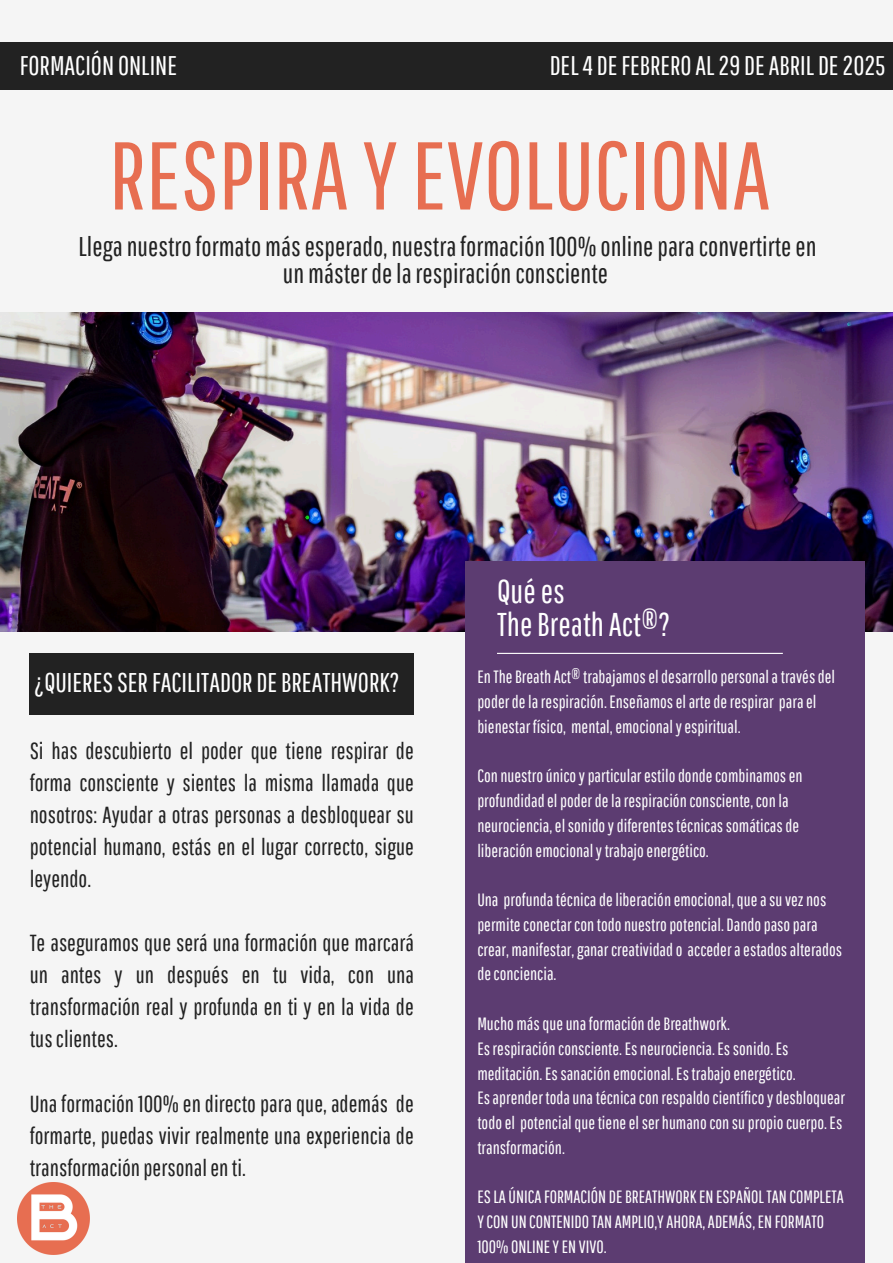
<style>
.page{position:relative;width:893px;height:1263px;background:#f5f5f5}
.page>*{position:absolute;margin:0;border:0;box-sizing:border-box;transform-origin:0 0}
.t1{font:96px "Pathway Gothic One";color:#e76e51}
.t2{font:33px/32.6px "Pathway Gothic One";color:#fff}
.t3{font:27.08px/27px "Pathway Gothic One";color:#222;text-align:center}
.t4{font:27.08px "Pathway Gothic One";color:#fff}
.t5{font:27px "Pathway Gothic One";color:#fff}
.t6{font:23.25px/32.1px "Pathway Gothic One";color:#222;text-align:justify}
.t7{font:17.77px/24.8px "Pathway Gothic One";color:#fff}
</style>
<div class="page">
<img style="left:0;top:312px;width:893px;height:319px">
<div style="left:0;top:42px;width:893px;height:47px;background:#222"></div>
<div style="left:465px;top:561px;width:399px;height:702px;background:#5c3c71"></div>
<hr style="left:497px;top:653px;width:286px;height:1px;background:#fff">
<div style="left:30px;top:653px;width:384px;height:62px;background:#222"></div>
<img style="left:18px;top:1183px;width:71px;height:71px">
<h1 class="t5" style="left:20px;top:50px;width:159px">FORMACIÓN ONLINE</h1>
<h3 class="t5" style="left:550px;top:50px;width:337px">DEL4 DEFEBRERO AL 29 DEABRIL DE 2025</h3>
<h3 class="t1" style="left:109px;top:118px;width:663px">RESPIRAYEVOLUCIONA</h3>
<h5 class="t3" style="left:78px;top:233px;width:739px">Lleganuestroformatomásesperado,nuestraformación100%onlineparaconvertirteen unmásterdelarespiraciónconsciente</h5>
<p class="t4" style="left:35px;top:667px;width:366px">¿QUIERESSERFACILITADOR DEBREATHWORK?</p>
<h2 class="t6" style="left:30px;top:734px;width:386px">Si has descubierto el poder que tiene respirar de forma consciente y sientes la misma llamada que nosotros: Ayudar a otras personas a desbloquear su potencial humano, estás en el lugar correcto, sigue leyendo.</h2>
<p class="t6" style="left:30px;top:926px;width:386px">Te aseguramos que será una formación que marcará un antes y un después en tu vida, con una transformación real y profunda en ti y en la vida de tusclientes.</p>
<p class="t6" style="left:30px;top:1087px;width:386px">Una formación 100% en directo para que, además de formarte, puedas vivir realmente una experiencia de transformaciónpersonalenti.</p>
<h4 class="t2" style="left:497px;top:574px;width:175px">Quées<br>TheBreathAct®?</h4>
<p class="t7" style="left:477px;top:664px;width:359px">EnTheBreathAct® trabajamoseldesarrollopersonalatravésdel poderdelarespiración.Enseñamoselartederespirar parael bienestar físico, mental,emocionalyespiritual.</p>
<p class="t7" style="left:477px;top:763px;width:327px">Connuestroúnicoyparticularestilodondecombinamosen profundidadelpoderdelarespiraciónconsciente,conla neurociencia,elsonidoydiferentestécnicassomáticasde liberaciónemocionalytrabajoenergético.</p>
<p class="t7" style="left:477px;top:887px;width:366px">Una profundatécnicadeliberaciónemocional,queasuveznos permiteconectarcontodonuestropotencial. Dandopasopara crear,manifestar,ganarcreatividado accederaestadosalterados deconciencia.</p>
<p class="t7" style="left:477px;top:1011px;width:254px">MuchomásqueunaformacióndeBreathwork.</p>
<p class="t7" style="left:477px;top:1036px;width:320px">Esrespiraciónconsciente.Esneurociencia.Essonido.Es meditación.Essanaciónemocional.Estrabajoenergético.</p>
<h6 class="t7" style="left:477px;top:1085px;width:369px">Esaprender todaunatécnicaconrespaldocientíficoydesbloquear todoel potencialquetieneelserhumanoconsupropiocuerpo.Es transformación.</h6>
<h3 class="t7" style="left:477px;top:1184px;width:368px">ESLA ÚNICAFORMACIÓN DEBREATHWORKEN ESPAÑOLTAN COMPLETA<br>YCON UN CONTENIDO TAN AMPLIO,YAHORA,ADEMÁS,EN FORMATO<br>100%ONLINEYEN VIVO.</h3>
</div>
